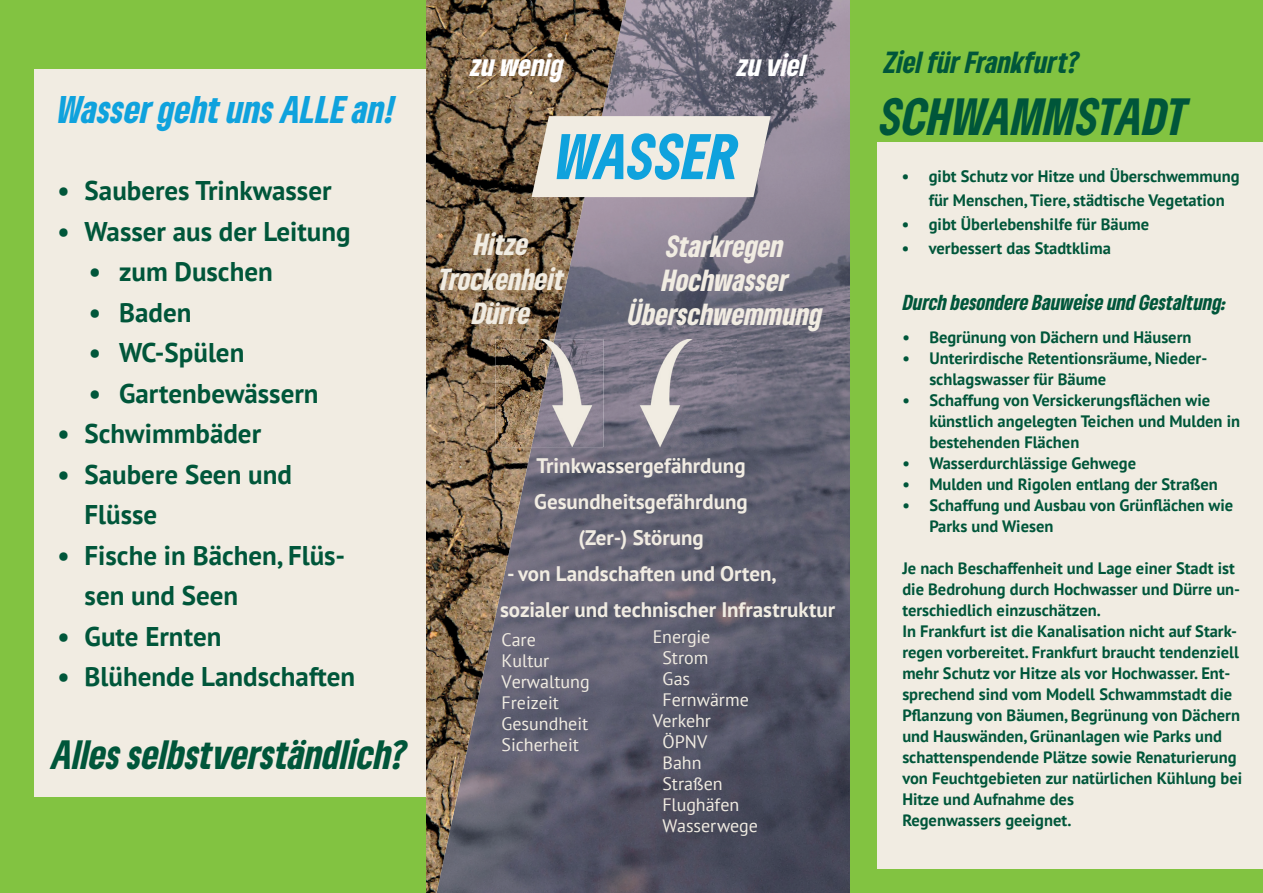
<style>
.page{position:relative;width:1263px;height:893px;background:#fff}
.page>*{position:absolute;margin:0;border:0;box-sizing:border-box;transform-origin:0 0}
.t1{font:italic 900 condensed 60px "Gruene Type";letter-spacing:.01em;color:#0fa2dd}
.t2{font:italic 900 condensed 48.9px "Gruene Type";color:#00563a}
.t3{font:italic 900 condensed 38.25px "Gruene Type";color:#00563a}
.t4{font:italic 900 condensed 36px "Gruene Type";color:#0fa2dd}
.t5{font:italic 900 condensed 28.5px/34.2px "Gruene Type";color:#f1ece2;text-align:center}
.t6{font:italic 900 condensed 28.5px "Gruene Type";color:#00563a}
.t7{font:italic 900 condensed 28.5px "Gruene Type";color:#fff}
.t8{font:700 27px/40.5px "PT Sans";color:#00563a}
.t9{font:700 21px/36px "PT Sans";color:#f1ece2;text-align:center}
.t10{font:italic 900 condensed 20.25px "Gruene Type";color:#00563a}
.t11{font:18px/21px "PT Sans";color:#f1ece2}
.t12{font:700 16.5px/21px "PT Sans";color:#00563a}
</style>
<div class="page">
<img style="left:626px;top:0;width:224px;height:893px">
<div style="left:850px;top:0;width:413px;height:893px;background:#82c341"></div>
<img style="left:425px;top:0;width:201px;height:893px">
<div style="left:0;top:0;width:425px;height:893px;background:#82c341"></div>
<div style="left:34px;top:69px;width:391px;height:727px;background:#f1ece2"></div>
<svg style="left:532px;top:116px;width:239px;height:81px"></svg>
<img style="left:554px;top:339px;width:49px;height:108px">
<img style="left:495px;top:339px;width:59px;height:108px">
<img style="left:629px;top:339px;width:108px;height:108px">
<div style="left:877px;top:142px;width:386px;height:726px;background:#f1ece2"></div>
<h3 class="t4" style="left:58px;top:86px;width:339px">Wasser geht uns ALLE an!</h3>
<h3 class="t8" style="left:58px;top:170px;width:275px">• Sauberes Trinkwasser</h3>
<h3 class="t8" style="left:58px;top:210px;width:294px">• Wasser aus der Leitung</h3>
<h3 class="t8" style="left:89px;top:251px;width:185px">• zum Duschen</h3>
<h3 class="t8" style="left:89px;top:291px;width:104px">• Baden</h3>
<h3 class="t8" style="left:89px;top:332px;width:157px">• WC-Spülen</h3>
<h3 class="t8" style="left:89px;top:372px;width:231px">• Gartenbewässern</h3>
<h3 class="t8" style="left:58px;top:413px;width:205px">• Schwimmbäder</h3>
<h3 class="t8" style="left:85px;top:453px;width:209px;text-indent:-27px">• Saubere Seen und<br>Flüsse</h3>
<h3 class="t8" style="left:85px;top:534px;width:262px;text-indent:-27px">• Fische in Bächen, Flüs&shy;sen und Seen</h3>
<h3 class="t8" style="left:58px;top:615px;width:165px">• Gute Ernten</h3>
<h3 class="t8" style="left:58px;top:656px;width:299px">• Blühende Landschaften</h3>
<h3 class="t3" style="left:52px;top:729px;width:357px">Alles selbstverständlich?</h3>
<h3 class="t7" style="left:471px;top:47px;width:94px">zu wenig</h3>
<h3 class="t6" style="left:884px;top:44px;width:197px">Ziel für Frankfurt?</h3>
<h3 class="t7" style="left:738px;top:47px;width:70px">zu viel</h3>
<h1 class="t1" style="left:556px;top:117px;width:184px">WASSER</h1>
<h3 class="t5" style="left:439px;top:227px;width:127px">Hitze<br>Trockenheit<br>Dürre</h3>
<h3 class="t5" style="left:628px;top:228px;width:196px">Starkregen<br>Hochwasser<br>Überschwemmung</h3>
<p class="t9" style="left:534px;top:447px;width:215px">Trinkwassergefährdung<br>Gesundheitsgefährdung (Zer-) Störung</p>
<p class="t9" style="left:500px;top:555px;width:336px;text-align:left;text-indent:7px">- von Landschaften und Orten, sozialer und technischer Infrastruktur</p>
<p class="t11" style="left:653px;top:626px;width:59px">Energie</p>
<p class="t11" style="left:662px;top:647px;width:47px">Strom</p>
<p class="t11" style="left:662px;top:668px;width:29px">Gas</p>
<p class="t11" style="left:662px;top:689px;width:88px">Fernwärme</p>
<p class="t11" style="left:653px;top:710px;width:60px">Verkehr</p>
<p class="t11" style="left:662px;top:731px;width:46px">ÖPNV</p>
<p class="t11" style="left:662px;top:752px;width:40px">Bahn</p>
<p class="t11" style="left:662px;top:773px;width:62px">Straßen</p>
<p class="t11" style="left:662px;top:794px;width:78px">Flughäfen</p>
<p class="t11" style="left:662px;top:815px;width:97px">Wasserwege</p>
<p class="t11" style="left:501px;top:629px;width:90px">Care<br>Kultur<br>Verwaltung<br>Freizeit<br>Gesundheit<br>Sicherheit</p>
<h2 class="t2" style="left:881px;top:84px;width:309px">SCHWAMMSTADT</h2>
<p class="t12" style="left:929px;top:164px;width:312px;line-height:24px;text-indent:-27px">• gibt Schutz vor Hitze und Überschwemmung für Menschen, Tiere, städtische Vegetation</p>
<p class="t12" style="left:902px;top:214px;width:249px">• gibt Überlebenshilfe für Bäume</p>
<p class="t12" style="left:902px;top:238px;width:211px">• verbessert das Stadtklima</p>
<p class="t10" style="left:903px;top:289px;width:325px">Durch besondere Bauweise und Gestaltung:</p>
<p class="t12" style="left:902px;top:326px;width:291px">• Begrünung von Dächern und Häusern</p>
<p class="t12" style="left:929px;top:347px;width:279px;text-indent:-27px">• Unterirdische Retentionsräume, Nieder&shy;schlagswasser für Bäume</p>
<p class="t12" style="left:929px;top:389px;width:312px;text-indent:-27px">• Schaffung von Versickerungsflächen wie künstlich angelegten Teichen und Mulden in bestehenden Flächen</p>
<p class="t12" style="left:902px;top:452px;width:235px">• Wasserdurchlässige Gehwege</p>
<p class="t12" style="left:902px;top:473px;width:317px">• Mulden und Rigolen entlang der Straßen</p>
<p class="t12" style="left:929px;top:494px;width:305px;text-indent:-27px">• Schaffung und Ausbau von Grünflächen wie<br>Parks und Wiesen</p>
<p class="t12" style="left:902px;top:557px;width:341px">Je nach Beschaffenheit und Lage einer Stadt ist die Bedrohung durch Hochwasser und Dürre un&shy;terschiedlich einzuschätzen.<br>In Frankfurt ist die Kanalisation nicht auf Stark&shy;regen vorbereitet. Frankfurt braucht tendenziell mehr Schutz vor Hitze als vor Hochwasser. Ent&shy;sprechend sind vom Modell Schwammstadt die Pflanzung von Bäumen, Begrünung von Dächern und Hauswänden, Grünanlagen wie Parks und schattenspendende Plätze sowie Renaturierung von Feuchtgebieten zur natürlichen Kühlung bei Hitze und Aufnahme des<br>Regenwassers geeignet.</p>
</div>
